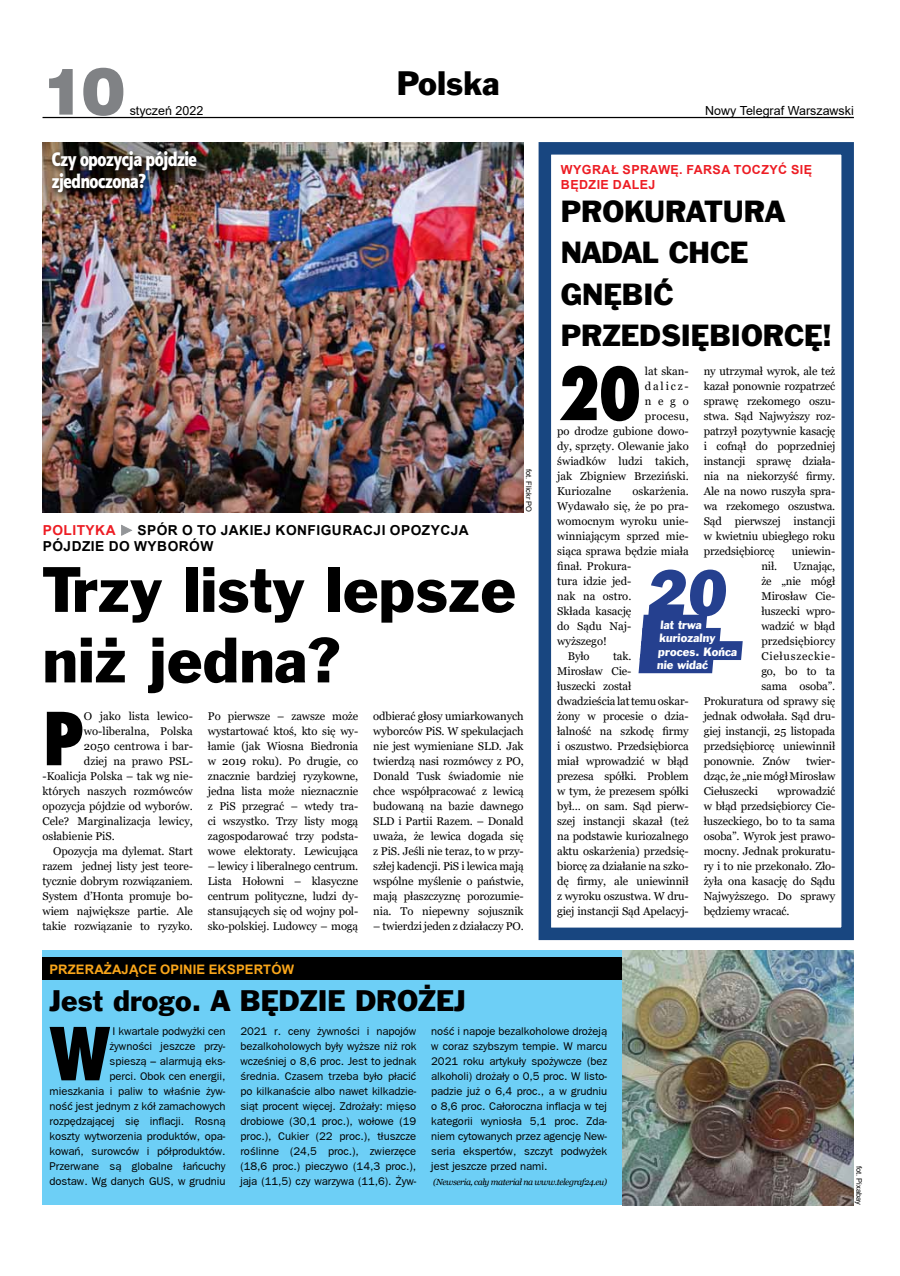
<style>
.page{position:relative;width:900px;height:1276px;background:#fff}
.page>*{position:absolute;margin:0;border:0;box-sizing:border-box;transform-origin:0 0}
.t1{font:800 70.88px "Fujiyama";color:#000}
.t2{font:800 67.88px "Franklin Gothic";color:#25408f}
.t3{font:65px "Swis 721 Blk EU";color:#808285}
.t4{font:58.75px/70.5px "Frank Goth EU";color:#000}
.t5{font:31px "Frank Goth EU";color:#000}
.t6{font:27.88px/41.2px "Frank Goth EU";color:#000}
.t7{font:27.12px "Frank Goth EU";color:#000}
.t8{font:19.5px/22.5px "Aerton Cnd TTEFN Black";letter-spacing:-.015em;color:#fff}
.t9{font:700 13.75px/16.5px "Arial";letter-spacing:.035em;color:#000}
.t10{font:700 13.12px "Arial";letter-spacing:.01em;color:#faa61a}
.t11{font:700 12.5px/15px "Arial";letter-spacing:.035em;color:#ed1d24}
.t12{font:12.5px "Arial";color:#000}
.t13{font:11.25px/15px "Georgia";letter-spacing:-.01em;color:#000;text-align:justify}
.t14{font:11.25px/15px "Frankfurt Gothic";letter-spacing:-.005em;color:#000;text-align:justify}
.t15{font:11.25px "Georgia";letter-spacing:.01em;color:#000}
.t16{font:11.25px "Georgia";letter-spacing:.065em;color:#000}
.t17{font:11.25px "Georgia";letter-spacing:.025em;color:#000}
.t18{font:11px/13.2px "Frank Goth EU";color:#fff}
.t19{font:italic 8.75px "Georgia";letter-spacing:-.045em;color:#000}
.t20{font:7.5px "Arial";color:#000}
.s1{color:#ed1d24}
.s2{font-family:"Impact";font-weight:400;color:#939598}
</style>
<div class="page">
<hr style="left:43px;top:117px;width:811px;height:1px;background:#000">
<div style="left:539px;top:142px;width:315px;height:798px;border:12px solid #184680"></div>
<img style="left:43px;top:142px;width:481px;height:371px">
<svg style="left:121px;top:525px;width:11px;height:11px"></svg>
<div style="left:43px;top:950px;width:811px;height:255px;background:#6dcff6"></div>
<div style="left:43px;top:958px;width:811px;height:22px;background:#000"></div>
<img style="left:622px;top:950px;width:232px;height:255px">
<div style="left:643px;top:615px;width:63px;height:18px;background:#25408f"></div>
<div style="left:642px;top:628px;width:78px;height:19px;background:#25408f"></div>
<div style="left:641px;top:641px;width:101px;height:19px;background:#25408f"></div>
<div style="left:639px;top:654px;width:74px;height:19px;background:#25408f"></div>
<img style="left:48px;top:147px;width:157px;height:54px">
<h3 class="t3" style="left:43px;top:50px;width:84px">10</h3>
<h3 class="t5" style="left:397px;top:64px;width:104px">Polska</h3>
<p class="t12" style="left:130px;top:102px;width:75px">styczeń 2022</p>
<p class="t12" style="left:705px;top:102px;width:150px">Nowy Telegraf Warszawski</p>
<h3 class="t8" style="left:52px;top:148px;width:147px">Czy opozycja pójdzie zjednoczona?</h3>
<p class="t9" style="left:43px;top:522px;width:428px"><span class="s1">POLITYKA</span> <span class="s2">►</span> SPÓR O TO JAKIEJ KONFIGURACJI OPOZYCJA<br>PÓJDZIE DO WYBORÓW</p>
<h3 class="t4" style="left:43px;top:560px;width:475px">Trzy listy lepsze niż jedna?</h3>
<p class="t20" style="left:534px;top:469px;width:45px;rotate:90deg">fot. Flickr PO</p>
<h1 class="t1" style="left:43px;top:691px;width:43px">P</h1>
<p class="t13" style="left:84px;top:709px;width:111px">O jako lista lewico-</p>
<p class="t13" style="left:84px;top:724px;width:111px">wo-liberalna, Polska</p>
<p class="t13" style="left:84px;top:739px;width:111px">2050 centrowa i bar-</p>
<p class="t13" style="left:84px;top:754px;width:111px">dziej na prawo PSL-</p>
<p class="t13" style="left:43px;top:769px;width:152px">-Koalicja Polska – tak wg nie-</p>
<p class="t13" style="left:43px;top:784px;width:152px">których naszych rozmówców</p>
<p class="t13" style="left:43px;top:799px;width:152px">opozycja pójdzie od wyborów.</p>
<p class="t13" style="left:43px;top:814px;width:152px">Cele? Marginalizacja lewicy,</p>
<p class="t13" style="left:43px;top:829px;width:74px">osłabienie PiS.</p>
<p class="t13" style="left:53px;top:844px;width:141px">Opozycja ma dylemat. Start</p>
<p class="t13" style="left:43px;top:859px;width:152px">razem jednej listy jest teore-</p>
<p class="t13" style="left:43px;top:874px;width:152px">tycznie dobrym rozwiązaniem.</p>
<p class="t13" style="left:43px;top:889px;width:152px">System d’Honta promuje bo-</p>
<p class="t13" style="left:43px;top:904px;width:152px">wiem największe partie. Ale</p>
<p class="t13" style="left:43px;top:919px;width:152px">takie rozwiązanie to ryzyko.</p>
<p class="t13" style="left:208px;top:709px;width:152px">Po pierwsze – zawsze może wystartować ktoś, kto się wy&shy;łamie (jak Wiosna Biedronia w 2019 roku). Po drugie, co znacznie bardziej ryzykowne, jedna lista może nieznacznie z PiS przegrać – wtedy tra&shy;ci wszystko. Trzy listy mogą zagospodarować trzy podsta&shy;wowe elektoraty. Lewicująca</p>
<p class="t13" style="left:208px;top:859px;width:152px">– lewicy i liberalnego centrum.<br>Lista Hołowni – klasyczne centrum polityczne, ludzi dy&shy;stansujących się od wojny pol&shy;sko-polskiej. Ludowcy – mogą</p>
<p class="t13" style="left:373px;top:709px;width:152px">odbierać głosy umiarkowanych wyborców PiS. W spekulacjach nie jest wymieniane SLD. Jak twierdzą nasi rozmówcy z PO, Donald Tusk świadomie nie chce współpracować z lewicą budowaną na bazie dawnego SLD i Partii Razem. – Donald uważa, że lewica dogada się z PiS. Jeśli nie teraz, to w przy&shy;szłej kadencji. PiS i lewica mają wspólne myślenie o państwie, mają płaszczyznę porozumie&shy;nia. To niepewny sojusznik</p>
<p class="t13" style="left:373px;top:919px;width:152px">– twierdzi jeden z działaczy PO.</p>
<p class="t10" style="left:49px;top:960px;width:246px">PRZERAŻAJĄCE OPINIE EKSPERTÓW</p>
<h3 class="t7" style="left:50px;top:984px;width:209px">Jest drogo. A BĘDZIE</h3>
<h3 class="t7" style="left:355px;top:984px;width:19px">DROŻEJ</h3>
<p class="t11" style="left:561px;top:162px;width:253px">WYGRAŁ SPRAWĘ. FARSA TOCZYĆ SIĘ<br>BĘDZIE DALEJ</p>
<h3 class="t6" style="left:561px;top:193px;width:273px">Prokuratura nadal chce gnębić przedsiębiorcę!</h3>
<h1 class="t1" style="left:557px;top:346px;width:86px">20</h1>
<p class="t13" style="left:645px;top:364px;width:45px">lat skan-</p>
<p class="t13" style="left:704px;top:364px;width:133px">ny utrzymał wyrok, ale też kazał ponownie rozpatrzeć sprawę rzekomego oszu&shy;stwa. Sąd Najwyższy roz&shy;patrzył pozytywnie kasację i cofnął do poprzedniej instancji sprawę działa&shy;nia na niekorzyść firmy.<br>Ale na nowo ruszyła spra&shy;wa rzekomego oszustwa.<br>Sąd pierwszej instancji w kwietniu ubiegłego roku przedsiębiorcę</p>
<p class="t13" style="left:645px;top:379px;width:45px">dalicz-</p>
<p class="t13" style="left:645px;top:394px;width:45px">nego</p>
<p class="t17" style="left:645px;top:409px;width:45px">procesu,</p>
<p class="t13" style="left:557px;top:424px;width:133px">po drodze gubione dowo-</p>
<p class="t13" style="left:557px;top:439px;width:133px">dy, sprzęty. Olewanie jako</p>
<p class="t13" style="left:557px;top:454px;width:133px">świadków ludzi takich,</p>
<p class="t13" style="left:557px;top:469px;width:133px">jak Zbigniew Brzeziński.</p>
<p class="t13" style="left:557px;top:484px;width:56px">Kuriozalne</p>
<p class="t13" style="left:632px;top:484px;width:58px">oskarżenia.</p>
<p class="t13" style="left:557px;top:499px;width:133px">Wydawało się, że po pra-</p>
<p class="t13" style="left:557px;top:514px;width:133px">womocnym wyroku unie-</p>
<p class="t13" style="left:557px;top:529px;width:133px">winniającym sprzed mie-</p>
<p class="t13" style="left:557px;top:544px;width:133px">siąca sprawa będzie miała</p>
<p class="t13" style="left:557px;top:559px;width:76px">finał. Prokura-</p>
<p class="t13" style="left:557px;top:574px;width:76px">tura idzie jed-</p>
<p class="t13" style="left:557px;top:589px;width:76px">nak na ostro.</p>
<p class="t13" style="left:557px;top:604px;width:76px">Składa kasację</p>
<p class="t13" style="left:557px;top:619px;width:76px">do Sądu Naj-</p>
<p class="t13" style="left:557px;top:634px;width:51px">wyższego!</p>
<p class="t13" style="left:568px;top:649px;width:23px">Było</p>
<p class="t13" style="left:792px;top:544px;width:45px">uniewin-</p>
<p class="t13" style="left:761px;top:559px;width:17px">nił.</p>
<p class="t13" style="left:793px;top:559px;width:44px">Uznając,</p>
<p class="t13" style="left:761px;top:574px;width:75px">że „nie mógł</p>
<p class="t13" style="left:761px;top:589px;width:75px">Mirosław Cie-</p>
<p class="t13" style="left:761px;top:604px;width:75px">łuszecki wpro-</p>
<p class="t13" style="left:761px;top:619px;width:75px">wadzić w błąd</p>
<p class="t15" style="left:761px;top:634px;width:75px">przedsiębiorcy</p>
<p class="t16" style="left:761px;top:649px;width:75px">Ciełuszeckie-</p>
<p class="t13" style="left:761px;top:664px;width:75px">go, bo to ta</p>
<p class="t13" style="left:761px;top:679px;width:75px">sama osoba”.</p>
<p class="t13" style="left:704px;top:694px;width:133px">Prokuratura od sprawy się</p>
<p class="t13" style="left:704px;top:709px;width:133px">jednak odwołała. Sąd dru-</p>
<p class="t13" style="left:704px;top:724px;width:133px">giej instancji, 25 listopada</p>
<p class="t13" style="left:704px;top:739px;width:133px">przedsiębiorcę uniewinnił</p>
<p class="t13" style="left:704px;top:754px;width:88px">ponownie. Znów</p>
<h2 class="t2" style="left:646px;top:549px;width:89px">20</h2>
<p class="t18" style="left:657px;top:619px;width:83px;text-indent:3px">lat trwa kuriozalny proces. Końca nie widać</p>
<p class="t13" style="left:557px;top:649px;width:133px;text-align:left;text-indent:56px">tak.<br>Mirosław Cie-<br>łuszecki został dwadzieścia lat temu oskar&shy;żony w procesie o dzia&shy;łalność na szkodę firmy i oszustwo. Przedsiębiorca miał wprowadzić w błąd prezesa spółki. Problem w tym, że prezesem spółki był… on sam. Sąd pierw&shy;szej instancji skazał (też na podstawie kuriozalnego aktu oskarżenia) przedsię&shy;biorcę za działanie na szko&shy;dę firmy, ale uniewinnił z wyroku oszustwa. W dru&shy;giej instancji Sąd Apelacyj-</p>
<p class="t13" style="left:704px;top:754px;width:133px;text-indent:102px">twier&shy;dząc, że „nie mógł Mirosław Ciełuszecki</p>
<p class="t13" style="left:704px;top:784px;width:133px;text-indent:73px">wprowadzić w błąd przedsiębiorcy Cie&shy;łuszeckiego, bo to ta sama osoba”. Wyrok jest prawo&shy;mocny. Jednak prokuratu&shy;ry i to nie przekonało. Zło&shy;żyła ona kasację do Sądu Najwyższego. Do sprawy będziemy wracać.</p>
<h1 class="t1" style="left:50px;top:1006px;width:62px">W</h1>
<p class="t14" style="left:50px;top:1024px;width:177px;text-align:right">I kwartale podwyżki cen<br>żywności jeszcze przy-<br>spieszą – alarmują eks-<br>perci. Obok cen energii,<br>mieszkania i paliw to właśnie żyw&shy;ność jest jednym z kół zamachowych rozpędzającej się inflacji. Rosną koszty wytworzenia produktów, opa&shy;kowań, surowców i półproduktów.<br>Przerwane są globalne łańcuchy dostaw. Wg danych GUS, w grudniu</p>
<p class="t14" style="left:240px;top:1024px;width:177px">2021 r. ceny żywności i napojów bezalkoholowych były wyższe niż rok wcześniej o 8,6 proc. Jest to jednak średnia. Czasem trzeba było płacić po kilkanaście albo nawet kilkadzie&shy;siąt procent więcej. Zdrożały: mięso drobiowe (30,1 proc.), wołowe (19 proc.), Cukier (22 proc.), tłuszcze roślinne (24,5 proc.), zwierzęce (18,6 proc.) pieczywo (14,3 proc.), jaja (11,5) czy warzywa (11,6). Żyw-</p>
<p class="t14" style="left:431px;top:1024px;width:177px">ność i napoje bezalkoholowe drożeją w coraz szybszym tempie. W marcu 2021 roku artykuły spożywcze (bez alkoholi) drożały o 0,5 proc. W listo&shy;padzie już o 6,4 proc., a w grudniu o 8,6 proc. Całoroczna inflacja w tej kategorii wyniosła 5,1 proc. Zda&shy;niem cytowanych przez agencję New&shy;seria ekspertów, szczyt podwyżek jest jeszcze przed nami.</p>
<p class="t19" style="left:433px;top:1176px;width:175px">(Newseria, cały materiał na www.telegraf24.eu)</p>
<p class="t20" style="left:864px;top:1166px;width:41px;rotate:90deg">fot. Pixabay</p>
</div>
